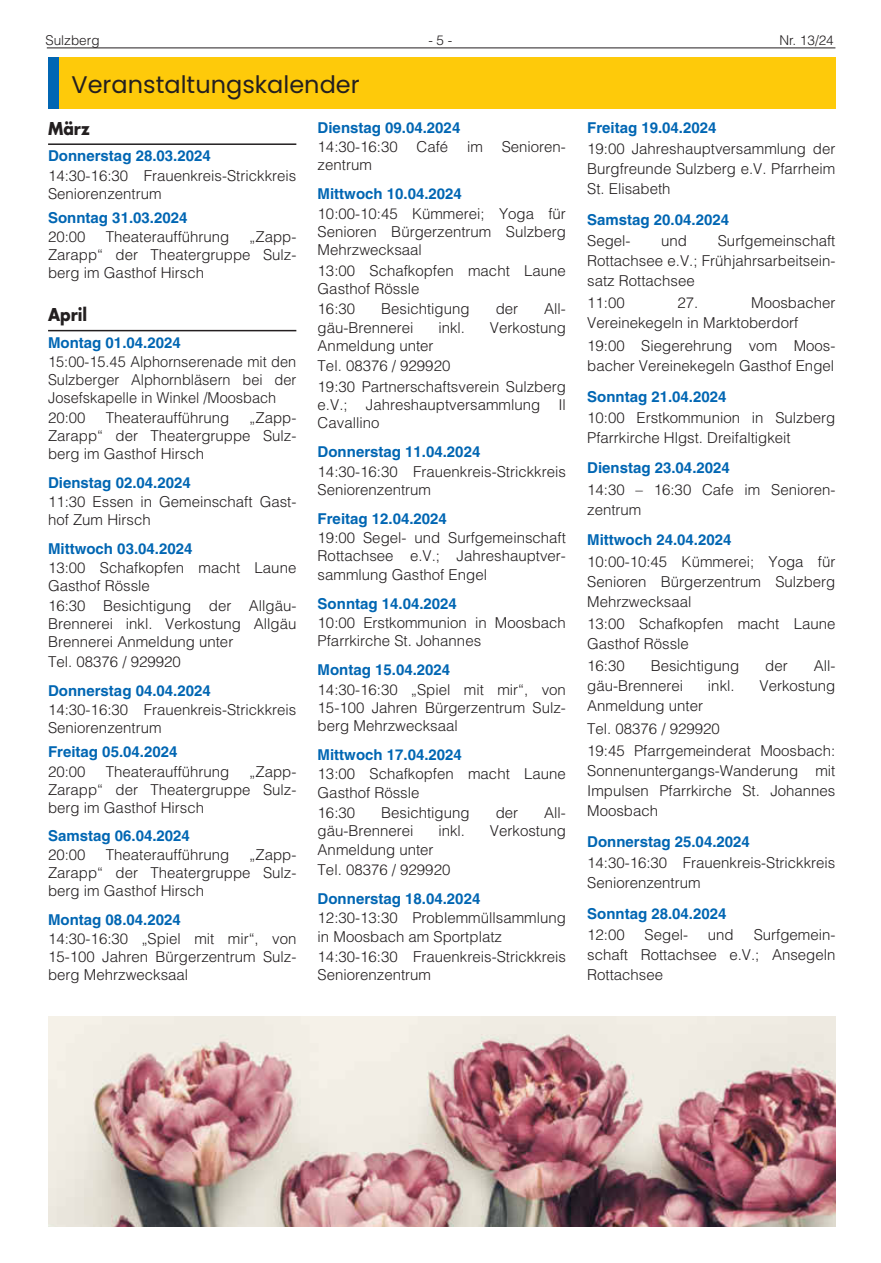
<style>
.page{position:relative;width:881px;height:1263px;background:#fff}
.page>*{position:absolute;margin:0;border:0;box-sizing:border-box;transform-origin:0 0}
.t1{font:24px "Poppins";color:#231f20}
.t2{font:700 17.25px "Futura LT";color:#231f20;scale:.9 1}
.t3{font:300 15px/18px "Helvetica LT";color:#231f20}
.t4{font:700 15px "Helvetica LT";color:#0166b3}
.t5{font:300 13.5px "Helvetica LT";color:#231f20}
</style>
<div class="page">
<hr style="left:47px;top:48px;width:788px;height:1px;background:#231f20">
<hr style="left:48px;top:143px;width:248px;height:2px;background:#231f20">
<hr style="left:48px;top:330px;width:248px;height:1px;background:#231f20">
<div style="left:431px;top:57px;width:404px;height:51px;background:#feca0a"></div>
<div style="left:48px;top:57px;width:383px;height:51px;background:#feca0a"></div>
<div style="left:48px;top:57px;width:11px;height:51px;background:#0166b3"></div>
<img style="left:48px;top:1016px;width:787px;height:211px">
<p class="t5" style="left:45px;top:32px;width:56px">Sulzberg</p>
<p class="t5" style="left:428px;top:32px;width:26px">- 5 -</p>
<p class="t5" style="left:779px;top:32px;width:56px">Nr. 13/24</p>
<h1 class="t1" style="left:71px;top:71px;width:290px">Veranstaltungskalender</h1>
<p class="t2" style="left:48px;top:117px;width:48px">März</p>
<p class="t4" style="left:48px;top:147px;width:164px">Donnerstag 28.03.2024</p>
<p class="t3" style="left:48px;top:166px;width:250px">14:30-16:30 Frauenkreis-Strickkreis<br>Seniorenzentrum</p>
<p class="t4" style="left:48px;top:209px;width:141px">Sonntag 31.03.2024</p>
<p class="t3" style="left:48px;top:228px;width:39px">20:00</p>
<p class="t3" style="left:106px;top:228px;width:125px">Theateraufführung</p>
<p class="t3" style="left:48px;top:228px;width:250px;text-align:justify;text-indent:201px">„Zapp-Zarapp“ der Theatergruppe Sulz&shy;berg im Gasthof Hirsch</p>
<p class="t2" style="left:48px;top:303px;width:45px">April</p>
<p class="t4" style="left:48px;top:333px;width:134px">Montag 01.04.2024</p>
<p class="t3" style="left:48px;top:352px;width:250px;text-align:justify">15:00-15.45 Alphornserenade mit den Sulzberger Alphornbläsern bei der Josefskapelle in Winkel /Moosbach</p>
<p class="t3" style="left:48px;top:409px;width:39px">20:00</p>
<p class="t3" style="left:106px;top:409px;width:125px">Theateraufführung</p>
<p class="t3" style="left:48px;top:409px;width:250px;text-align:justify;text-indent:201px">„Zapp-Zarapp“ der Theatergruppe Sulz&shy;berg im Gasthof Hirsch</p>
<p class="t4" style="left:48px;top:473px;width:144px">Dienstag 02.04.2024</p>
<p class="t3" style="left:48px;top:493px;width:250px">11:30 Essen in Gemeinschaft Gast&shy;hof Zum Hirsch</p>
<p class="t4" style="left:48px;top:539px;width:146px">Mittwoch 03.04.2024</p>
<p class="t3" style="left:48px;top:558px;width:250px">13:00 Schafkopfen macht Laune<br>Gasthof Rössle</p>
<p class="t3" style="left:48px;top:596px;width:250px;text-align:justify">16:30 Besichtigung der Allgäu-Brennerei inkl. Verkostung Allgäu Brennerei Anmeldung unter</p>
<p class="t3" style="left:48px;top:653px;width:134px">Tel. 08376 / 929920</p>
<p class="t4" style="left:48px;top:681px;width:164px">Donnerstag 04.04.2024</p>
<p class="t3" style="left:48px;top:700px;width:250px">14:30-16:30 Frauenkreis-Strickkreis<br>Seniorenzentrum</p>
<p class="t4" style="left:48px;top:743px;width:131px">Freitag 05.04.2024</p>
<p class="t3" style="left:48px;top:762px;width:39px">20:00</p>
<p class="t3" style="left:106px;top:762px;width:125px">Theateraufführung</p>
<p class="t3" style="left:48px;top:762px;width:250px;text-align:justify;text-indent:201px">„Zapp-Zarapp“ der Theatergruppe Sulz&shy;berg im Gasthof Hirsch</p>
<p class="t4" style="left:48px;top:827px;width:143px">Samstag 06.04.2024</p>
<p class="t3" style="left:48px;top:846px;width:39px">20:00</p>
<p class="t3" style="left:106px;top:846px;width:125px">Theateraufführung</p>
<p class="t3" style="left:48px;top:846px;width:250px;text-align:justify;text-indent:201px">„Zapp-Zarapp“ der Theatergruppe Sulz&shy;berg im Gasthof Hirsch</p>
<p class="t4" style="left:48px;top:911px;width:134px">Montag 08.04.2024</p>
<p class="t3" style="left:48px;top:930px;width:250px;text-align:justify">14:30-16:30 „Spiel mit mir“, von 15-100 Jahren Bürgerzentrum Sulz&shy;berg Mehrzwecksaal</p>
<p class="t4" style="left:317px;top:118px;width:144px">Dienstag 09.04.2024</p>
<p class="t3" style="left:317px;top:138px;width:82px">14:30-16:30</p>
<p class="t3" style="left:416px;top:138px;width:33px">Café</p>
<p class="t3" style="left:467px;top:138px;width:17px">im</p>
<p class="t3" style="left:501px;top:138px;width:66px">Senioren-</p>
<p class="t3" style="left:317px;top:156px;width:56px">zentrum</p>
<p class="t4" style="left:317px;top:185px;width:146px">Mittwoch 10.04.2024</p>
<p class="t3" style="left:317px;top:204px;width:250px;text-align:justify">10:00-10:45 Kümmerei; Yoga für Senioren Bürgerzentrum Sulzberg Mehrzwecksaal</p>
<p class="t3" style="left:317px;top:261px;width:250px">13:00 Schafkopfen macht Laune<br>Gasthof Rössle</p>
<p class="t3" style="left:317px;top:300px;width:39px">16:30</p>
<p class="t3" style="left:381px;top:300px;width:90px">Besichtigung</p>
<p class="t3" style="left:495px;top:300px;width:24px">der</p>
<p class="t3" style="left:544px;top:300px;width:23px">All-</p>
<p class="t3" style="left:317px;top:318px;width:97px">gäu-Brennerei</p>
<p class="t3" style="left:438px;top:318px;width:28px">inkl.</p>
<p class="t3" style="left:490px;top:318px;width:77px">Verkostung</p>
<p class="t3" style="left:317px;top:335px;width:250px;line-height:20.4px">Anmeldung unter<br>Tel. 08376 / 929920<br>19:30 Partnerschaftsverein Sulzberg</p>
<p class="t3" style="left:317px;top:395px;width:250px">e.V.; Jahreshauptversammlung Il<br>Cavallino</p>
<p class="t4" style="left:317px;top:443px;width:164px">Donnerstag 11.04.2024</p>
<p class="t3" style="left:317px;top:462px;width:250px">14:30-16:30 Frauenkreis-Strickkreis<br>Seniorenzentrum</p>
<p class="t4" style="left:317px;top:509px;width:131px">Freitag 12.04.2024</p>
<p class="t3" style="left:317px;top:528px;width:250px;text-align:justify">19:00 Segel- und Surfgemeinschaft Rottachsee e.V.; Jahreshauptver&shy;sammlung Gasthof Engel</p>
<p class="t4" style="left:317px;top:594px;width:141px">Sonntag 14.04.2024</p>
<p class="t3" style="left:317px;top:613px;width:250px">10:00 Erstkommunion in Moosbach<br>Pfarrkirche St. Johannes</p>
<p class="t4" style="left:317px;top:661px;width:134px">Montag 15.04.2024</p>
<p class="t3" style="left:317px;top:680px;width:250px;text-align:justify">14:30-16:30 „Spiel mit mir“, von 15-100 Jahren Bürgerzentrum Sulz&shy;berg Mehrzwecksaal</p>
<p class="t4" style="left:317px;top:745px;width:146px">Mittwoch 17.04.2024</p>
<p class="t3" style="left:317px;top:765px;width:250px">13:00 Schafkopfen macht Laune<br>Gasthof Rössle</p>
<p class="t3" style="left:317px;top:803px;width:39px">16:30</p>
<p class="t3" style="left:381px;top:803px;width:90px">Besichtigung</p>
<p class="t3" style="left:495px;top:803px;width:24px">der</p>
<p class="t3" style="left:544px;top:803px;width:23px">All-</p>
<p class="t3" style="left:317px;top:822px;width:97px">gäu-Brennerei</p>
<p class="t3" style="left:438px;top:822px;width:28px">inkl.</p>
<p class="t3" style="left:490px;top:822px;width:77px">Verkostung</p>
<p class="t3" style="left:317px;top:839px;width:134px;line-height:20.4px">Anmeldung unter<br>Tel. 08376 / 929920</p>
<p class="t4" style="left:317px;top:889px;width:164px">Donnerstag 18.04.2024</p>
<p class="t3" style="left:317px;top:909px;width:250px">12:30-13:30 Problemmüllsammlung in Moosbach am Sportplatz</p>
<p class="t3" style="left:317px;top:947px;width:250px">14:30-16:30 Frauenkreis-Strickkreis<br>Seniorenzentrum</p>
<p class="t4" style="left:587px;top:118px;width:131px">Freitag 19.04.2024</p>
<p class="t3" style="left:587px;top:138px;width:250px;line-height:20.1px;text-align:justify">19:00 Jahreshauptversammlung der Burgfreunde Sulzberg e.V. Pfarrheim St. Elisabeth</p>
<p class="t4" style="left:587px;top:210px;width:143px">Samstag 20.04.2024</p>
<p class="t3" style="left:587px;top:232px;width:45px">Segel-</p>
<p class="t3" style="left:661px;top:232px;width:27px">und</p>
<p class="t3" style="left:587px;top:230px;width:250px;line-height:20.1px;text-align:justify;text-indent:130px">Surfgemeinschaft Rottachsee e.V.; Frühjahrsarbeitsein&shy;satz Rottachsee</p>
<p class="t3" style="left:587px;top:294px;width:39px">11:00</p>
<p class="t3" style="left:677px;top:294px;width:22px">27.</p>
<p class="t3" style="left:587px;top:293px;width:250px;line-height:20.1px;text-indent:164px">Moosbacher<br>Vereinekegeln in Marktoberdorf</p>
<p class="t3" style="left:587px;top:335px;width:250px;line-height:20.1px">19:00 Siegerehrung vom Moos&shy;bacher Vereinekegeln Gasthof Engel</p>
<p class="t4" style="left:587px;top:387px;width:141px">Sonntag 21.04.2024</p>
<p class="t3" style="left:587px;top:407px;width:250px;line-height:20.1px">10:00 Erstkommunion in Sulzberg<br>Pfarrkirche Hlgst. Dreifaltigkeit</p>
<p class="t4" style="left:587px;top:459px;width:144px">Dienstag 23.04.2024</p>
<p class="t3" style="left:587px;top:479px;width:250px;line-height:20.1px">14:30 – 16:30 Cafe im Senioren&shy;zentrum</p>
<p class="t4" style="left:587px;top:531px;width:146px">Mittwoch 24.04.2024</p>
<p class="t3" style="left:587px;top:551px;width:250px;line-height:20.1px;text-align:justify">10:00-10:45 Kümmerei; Yoga für Senioren Bürgerzentrum Sulzberg Mehrzwecksaal</p>
<p class="t3" style="left:587px;top:613px;width:250px;line-height:20.1px">13:00 Schafkopfen macht Laune<br>Gasthof Rössle</p>
<p class="t3" style="left:587px;top:657px;width:39px">16:30</p>
<p class="t3" style="left:650px;top:657px;width:90px">Besichtigung</p>
<p class="t3" style="left:765px;top:657px;width:24px">der</p>
<p class="t3" style="left:813px;top:657px;width:23px">All-</p>
<p class="t3" style="left:587px;top:677px;width:97px">gäu-Brennerei</p>
<p class="t3" style="left:707px;top:677px;width:28px">inkl.</p>
<p class="t3" style="left:759px;top:677px;width:77px">Verkostung</p>
<p class="t3" style="left:587px;top:695px;width:250px;line-height:22.2px">Anmeldung unter<br>Tel. 08376 / 929920<br>19:45 Pfarrgemeinderat Moosbach:</p>
<p class="t3" style="left:587px;top:760px;width:250px;line-height:20.1px;text-align:justify">Sonnenuntergangs-Wanderung mit Impulsen Pfarrkirche St. Johannes Moosbach</p>
<p class="t4" style="left:587px;top:832px;width:164px">Donnerstag 25.04.2024</p>
<p class="t3" style="left:587px;top:852px;width:250px;line-height:20.1px">14:30-16:30 Frauenkreis-Strickkreis<br>Seniorenzentrum</p>
<p class="t4" style="left:587px;top:904px;width:141px">Sonntag 28.04.2024</p>
<p class="t3" style="left:587px;top:925px;width:39px">12:00</p>
<p class="t3" style="left:644px;top:925px;width:45px">Segel-</p>
<p class="t3" style="left:707px;top:925px;width:27px">und</p>
<p class="t3" style="left:587px;top:924px;width:250px;line-height:20.1px;text-align:justify;text-indent:166px">Surfgemein&shy;schaft Rottachsee e.V.; Ansegeln Rottachsee</p>
</div>
